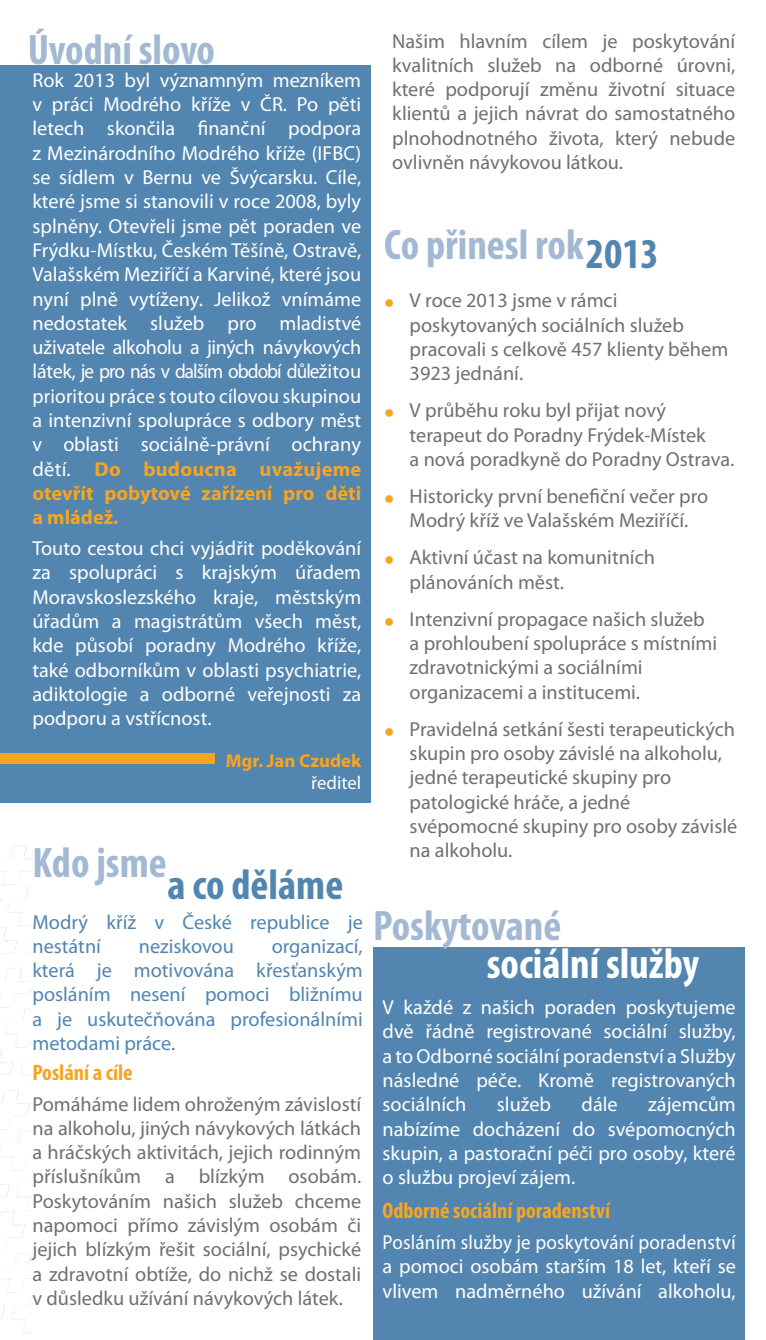
<style>
.page{position:relative;width:766px;height:1340px;background:#fff}
.page>*{position:absolute;margin:0;border:0;box-sizing:border-box;transform-origin:0 0}
.t1{font:700 condensed 42.75px "Myriad Pro";color:#a3b8d3}
.t2{font:700 condensed 42.75px "Myriad Pro";color:#fff}
.t3{font:700 condensed 42.75px "Myriad Pro";color:#5285b0}
.t4{font:700 condensed 22.5px "Myriad Pro";color:#f7a520}
.t5{font:20.25px/24.3px "Myriad Pro";color:#fff;text-align:justify}
.t6{font:20.25px/24.3px "Myriad Pro";color:#70706f}
.t7{font:20.25px/24.3px "Myriad Pro";color:#5285b0}
.t8{font:20.25px/24.3px "Myriad Pro";color:#fff;text-align:justify;scale:.94 1}
.t9{font:700 18.68px "Myriad Pro";color:#f7a520}
.t10{font:18.68px "Myriad Pro";color:#fff}
.s1{font-weight:700;color:#f7a520}
.s2{color:#5285b0}
</style>
<div class="page">
<div style="left:0;top:65px;width:370px;height:737px;background:#5285b0"></div>
<div style="left:1px;top:753px;width:214px;height:10px;background:#f7a520"></div>
<svg style="left:0;top:845px;width:31px;height:488px"></svg>
<div style="left:373px;top:947px;width:371px;height:392px;background:#5285b0"></div>
<h1 class="t1" style="left:28px;top:23px;width:188px">Úvodní slovo</h1>
<p class="t5" style="left:32px;top:67px;width:330px">Rok 2013 byl významným mezníkem v práci Modrého kříže v ČR. Po pěti letech skončila finanční podpora z Mezinárodního Modrého kříže (IFBC) se sídlem v Bernu ve Švýcarsku. Cíle, které jsme si stanovili v roce 2008, byly splněny. Otevřeli jsme pět poraden ve Frýdku-Místku, Českém Těšíně, Ostravě, Valašském Meziříčí a Karviné, které jsou nyní plně vytíženy. Jelikož vnímáme nedostatek služeb pro mladistvé uživatele alkoholu a jiných návykových látek, je pro nás v dalším období důležitou prioritou práce s touto cílovou skupinou a intenzivní spolupráce s odbory měst v oblasti sociálně-právní ochrany dětí. <span class="s1">Do budoucna uvažujeme otevřít pobytové zařízení pro děti a mládež.</span></p>
<p class="t5" style="left:32px;top:535px;width:330px">Touto cestou chci vyjádřit poděkování za spolupráci s krajským úřadem Moravskoslezského kraje, městským úřadům a magistrátům všech měst, kde působí poradny Modrého kříže, také odborníkům v oblasti psychiatrie, adiktologie a odborné veřejnosti za podporu a vstřícnost.</p>
<p class="t9" style="left:226px;top:748px;width:137px">Mgr. Jan Czudek</p>
<p class="t10" style="left:311px;top:771px;width:52px">ředitel</p>
<h1 class="t1" style="left:32px;top:835px;width:136px">Kdo jsme</h1>
<h1 class="t3" style="left:167px;top:858px;width:177px">a co děláme</h1>
<p class="t7" style="left:32px;top:909px;width:332px">Modrý kříž v České republice je nestátní</p>
<p class="t7" style="left:139px;top:933px;width:97px">neziskovou</p>
<p class="t7" style="left:32px;top:933px;width:332px;text-align:justify;text-indent:239px">organizací, která je motivována křesťanským posláním nesení pomoci bližnímu a je uskutečňována profesionálními metodami práce.</p>
<p class="t4" style="left:32px;top:1058px;width:102px">Poslání a cíle</p>
<p class="t6" style="left:32px;top:1091px;width:330px;text-align:justify">Pomáháme lidem ohroženým závislostí na alkoholu, jiných návykových látkách a hráčských aktivitách, jejich rodinným příslušníkům a blízkým osobám.<br>Poskytováním našich služeb chceme napomoci přímo závislým osobám či jejich blízkým řešit sociální, psychické a zdravotní obtíže, do nichž se dostali v důsledku užívání návykových látek.</p>
<p class="t6" style="left:392px;top:28px;width:344px;text-align:justify">Našim hlavním cílem je poskytování kvalitních služeb na odborné úrovni, které podporují změnu životní situace klientů a jejich návrat do samostatného plnohodnotného života, který nebude ovlivněn návykovou látkou.</p>
<h1 class="t1" style="left:384px;top:217px;width:276px">Co přinesl rok<span class="s2">2013</span></h1>
<p class="t6" style="left:409px;top:288px;width:320px">V roce 2013 jsme v rámci poskytovaných sociálních služeb pracovali s celkově 457 klienty během<br>3923 jednání.</p>
<p class="t6" style="left:409px;top:398px;width:326px">V průběhu roku byl přijat nový terapeut do Poradny Frýdek-Místek<br>a nová poradkyně do Poradny Ostrava.</p>
<p class="t6" style="left:409px;top:484px;width:300px">Historicky první benefiční večer pro<br>Modrý kříž ve Valašském Meziříčí.</p>
<p class="t6" style="left:409px;top:545px;width:247px">Aktivní účast na komunitních plánováních měst.</p>
<p class="t6" style="left:409px;top:606px;width:309px">Intenzivní propagace našich služeb a prohloubení spolupráce s místními zdravotnickými a sociálními organizacemi a institucemi.</p>
<p class="t6" style="left:409px;top:716px;width:329px">Pravidelná setkání šesti terapeutických skupin pro osoby závislé na alkoholu, jedné terapeutické skupiny pro patologické hráče, a jedné svépomocné skupiny pro osoby závislé na alkoholu.</p>
<h1 class="t1" style="left:373px;top:899px;width:190px">Poskytované</h1>
<h1 class="t2" style="left:486px;top:937px;width:214px">sociální služby</h1>
<p class="t5" style="left:382px;top:994px;width:354px">V každé z našich poraden poskytujeme dvě řádně registrované sociální služby, a to Odborné sociální poradenství a Služby následné péče. Kromě registrovaných sociálních</p>
<p class="t5" style="left:382px;top:1092px;width:354px;text-indent:265px">zájemcům nabízíme docházení do svépomocných skupin, a pastorační péči pro osoby, které o službu projeví zájem.</p>
<p class="t5" style="left:497px;top:1092px;width:56px">služeb</p>
<p class="t5" style="left:581px;top:1092px;width:38px">dále</p>
<p class="t4" style="left:382px;top:1196px;width:229px">Odborné sociální poradenství</p>
<p class="t8" style="left:382px;top:1229px;width:377px">Posláním služby je poskytování poradenství a pomoci osobám starším 18 let, kteří se vlivem nadměrného užívání alkoholu,</p>
</div>
